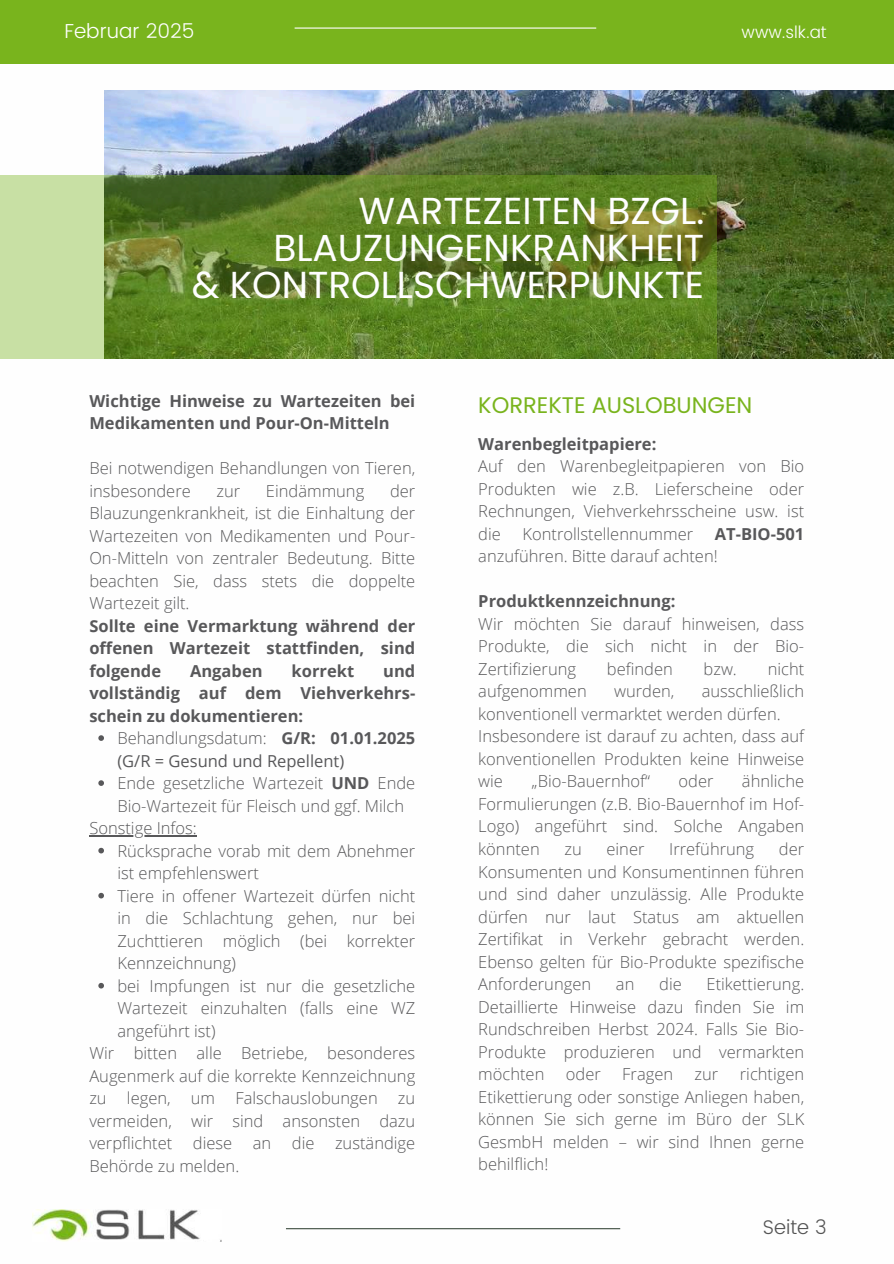
<style>
.page{position:relative;width:894px;height:1264px;background:#fff}
.page>*{position:absolute;margin:0;border:0;box-sizing:border-box;transform-origin:0 0}
.t1{font:37.5px/37.2px "Poppins";color:#fefefe;text-align:right}
.t2{font:22.5px "Poppins";color:#79b41d}
.t3{font:300 20.25px "Poppins";color:#fff}
.t4{font:300 19.8px "Poppins";color:#545454}
.t5{font:300 16.95px "Poppins";color:#fff}
.t6{font:300 16.5px/22.5px "Open Sans";color:#58585a;text-align:justify}
.t7{font:700 16.5px/22.5px "Open Sans";color:#58585a;text-align:justify}
.t8{font:16.5px "Open Sans";color:#58585a}
.s1{font-weight:700}
</style>
<div class="page">
<div style="left:0;top:0;width:893px;height:64px;background:#79b41d"></div>
<img style="left:32px;top:1209px;width:189px;height:31px">
<hr style="left:294px;top:27px;width:302px;height:2px;background:#fff">
<img style="left:105px;top:90px;width:788px;height:268px">
<svg style="left:0;top:175px;width:716px;height:183px;background:#6d8d37"></svg>
<hr style="left:286px;top:1228px;width:334px;height:1px;background:#3e4e40">
<svg style="left:98px;top:735px;width:6px;height:6px"></svg>
<svg style="left:98px;top:780px;width:6px;height:6px"></svg>
<hr style="left:89px;top:835px;width:108px;height:1px;background:#58585a">
<svg style="left:98px;top:847px;width:6px;height:6px"></svg>
<svg style="left:98px;top:892px;width:6px;height:6px"></svg>
<svg style="left:98px;top:982px;width:6px;height:6px"></svg>
<p class="t3" style="left:65px;top:16px;width:131px">Februar 2025</p>
<p class="t5" style="left:741px;top:19px;width:86px">www.slk.at</p>
<h1 class="t1" style="left:192px;top:192px;width:513px">WARTEZEITEN BZGL.<br>BLAUZUNGENKRANKHEIT<br>&amp; KONTROLLSCHWERPUNKTE</h1>
<p class="t7" style="left:89px;top:389px;width:327px">Wichtige Hinweise zu Wartezeiten bei</p>
<h2 class="t2" style="left:478px;top:392px;width:275px">KORREKTE AUSLOBUNGEN</h2>
<p class="t7" style="left:89px;top:411px;width:302px">Medikamenten und Pour-On-Mitteln</p>
<p class="t6" style="left:89px;top:456px;width:327px">Bei notwendigen Behandlungen von Tieren, insbesondere</p>
<p class="t7" style="left:478px;top:432px;width:179px">Warenbegleitpapiere:</p>
<p class="t6" style="left:478px;top:454px;width:327px">Auf den Warenbegleitpapieren von Bio Produkten wie z.B. Lieferscheine oder Rechnungen, Viehverkehrsscheine usw. ist die</p>
<p class="t6" style="left:89px;top:479px;width:327px;text-indent:300px">der Blauzungenkrankheit, ist die Einhaltung der Wartezeiten von Medikamenten und Pour-On-Mitteln von zentraler Bedeutung. Bitte beachten Sie, dass stets die doppelte Wartezeit gilt.</p>
<p class="t7" style="left:89px;top:614px;width:327px">Sollte eine Vermarktung während der offenen Wartezeit stattfinden, sind folgende</p>
<p class="t6" style="left:216px;top:479px;width:25px">zur</p>
<p class="t6" style="left:266px;top:479px;width:100px">Eindämmung</p>
<p class="t6" style="left:522px;top:522px;width:172px">Kontrollstellennummer</p>
<p class="t7" style="left:714px;top:522px;width:91px">AT-BIO-501</p>
<p class="t6" style="left:478px;top:544px;width:241px">anzuführen. Bitte darauf achten!</p>
<p class="t7" style="left:478px;top:589px;width:199px">Produktkennzeichnung:</p>
<p class="t6" style="left:478px;top:612px;width:327px">Wir möchten Sie darauf hinweisen, dass Produkte, die sich nicht in der Bio-Zertifizierung</p>
<p class="t6" style="left:606px;top:657px;width:67px">befinden</p>
<p class="t6" style="left:703px;top:657px;width:35px">bzw.</p>
<p class="t6" style="left:767px;top:657px;width:38px">nicht</p>
<p class="t7" style="left:89px;top:659px;width:327px;text-indent:294px">und vollständig auf dem Viehverkehrs&shy;schein zu dokumentieren:</p>
<p class="t6" style="left:117px;top:726px;width:299px">Behandlungsdatum: <span class="s1">G/R: 01.01.2025</span></p>
<p class="t8" style="left:117px;top:749px;width:228px">(G/R = Gesund und Repellent)</p>
<p class="t6" style="left:117px;top:771px;width:299px">Ende gesetzliche Wartezeit <span class="s1">UND</span> Ende</p>
<p class="t6" style="left:117px;top:794px;width:288px">Bio-Wartezeit für Fleisch und ggf. Milch</p>
<p class="t6" style="left:89px;top:816px;width:109px">Sonstige Infos:</p>
<p class="t6" style="left:117px;top:839px;width:299px">Rücksprache vorab mit dem Abnehmer</p>
<p class="t6" style="left:117px;top:861px;width:143px">ist empfehlenswert</p>
<p class="t6" style="left:117px;top:884px;width:299px">Tiere in offener Wartezeit dürfen nicht</p>
<p class="t6" style="left:117px;top:906px;width:299px">in die Schlachtung gehen, nur bei</p>
<p class="t6" style="left:117px;top:929px;width:299px">Zuchttieren möglich (bei korrekter</p>
<p class="t6" style="left:117px;top:951px;width:120px">Kennzeichnung)</p>
<p class="t6" style="left:117px;top:974px;width:299px">bei Impfungen ist nur die gesetzliche</p>
<p class="t6" style="left:117px;top:996px;width:299px">Wartezeit einzuhalten (falls eine WZ</p>
<p class="t6" style="left:117px;top:1019px;width:100px">angeführt ist)</p>
<p class="t6" style="left:89px;top:1041px;width:327px">Wir bitten alle Betriebe, besonderes</p>
<p class="t6" style="left:89px;top:1064px;width:327px">Augenmerk auf die korrekte Kennzeichnung</p>
<p class="t6" style="left:89px;top:1086px;width:327px">zu legen, um Falschauslobungen zu</p>
<p class="t6" style="left:89px;top:1109px;width:327px">vermeiden, wir sind ansonsten dazu</p>
<p class="t6" style="left:89px;top:1131px;width:327px">verpflichtet diese an die zuständige</p>
<p class="t6" style="left:89px;top:1154px;width:151px">Behörde zu melden.</p>
<p class="t7" style="left:190px;top:659px;width:74px">Angaben</p>
<p class="t7" style="left:291px;top:659px;width:64px">korrekt</p>
<p class="t6" style="left:478px;top:679px;width:327px;text-align:left;text-indent:223px">ausschließlich konventionell vermarktet werden dürfen.<br>Insbesondere ist darauf zu achten, dass auf konventionellen Produkten keine Hinweise wie</p>
<p class="t6" style="left:478px;top:679px;width:110px">aufgenommen</p>
<p class="t6" style="left:614px;top:679px;width:62px">wurden,</p>
<p class="t6" style="left:531px;top:769px;width:120px">„Bio-Bauernhof“</p>
<p class="t6" style="left:678px;top:769px;width:36px">oder</p>
<p class="t6" style="left:478px;top:769px;width:327px;text-indent:263px">ähnliche Formulierungen (z.B. Bio-Bauernhof im Hof-Logo) angeführt sind. Solche Angaben könnten</p>
<p class="t6" style="left:564px;top:837px;width:19px">zu</p>
<p class="t6" style="left:606px;top:837px;width:39px">einer</p>
<p class="t6" style="left:669px;top:837px;width:86px">Irreführung</p>
<p class="t6" style="left:478px;top:837px;width:327px;text-indent:300px">der Konsumenten und Konsumentinnen führen und sind daher unzulässig. Alle Produkte dürfen nur laut Status am aktuellen Zertifikat in Verkehr gebracht werden.<br>Ebenso gelten für Bio-Produkte spezifische Anforderungen</p>
<p class="t6" style="left:478px;top:972px;width:327px;text-indent:228px">Etikettierung.<br>Detaillierte Hinweise dazu finden Sie im Rundschreiben Herbst 2024. Falls Sie Bio-Produkte produzieren und vermarkten möchten</p>
<p class="t6" style="left:615px;top:972px;width:20px">an</p>
<p class="t6" style="left:659px;top:972px;width:24px">die</p>
<p class="t6" style="left:478px;top:1062px;width:327px;text-indent:261px">richtigen Etikettierung oder sonstige Anliegen haben, können Sie sich gerne im Büro der SLK GesmbH melden – wir sind Ihnen gerne behilflich!</p>
<p class="t6" style="left:565px;top:1062px;width:36px">oder</p>
<p class="t6" style="left:622px;top:1062px;width:52px">Fragen</p>
<p class="t6" style="left:694px;top:1062px;width:25px">zur</p>
<p class="t4" style="left:762px;top:1212px;width:65px">Seite 3</p>
</div>
